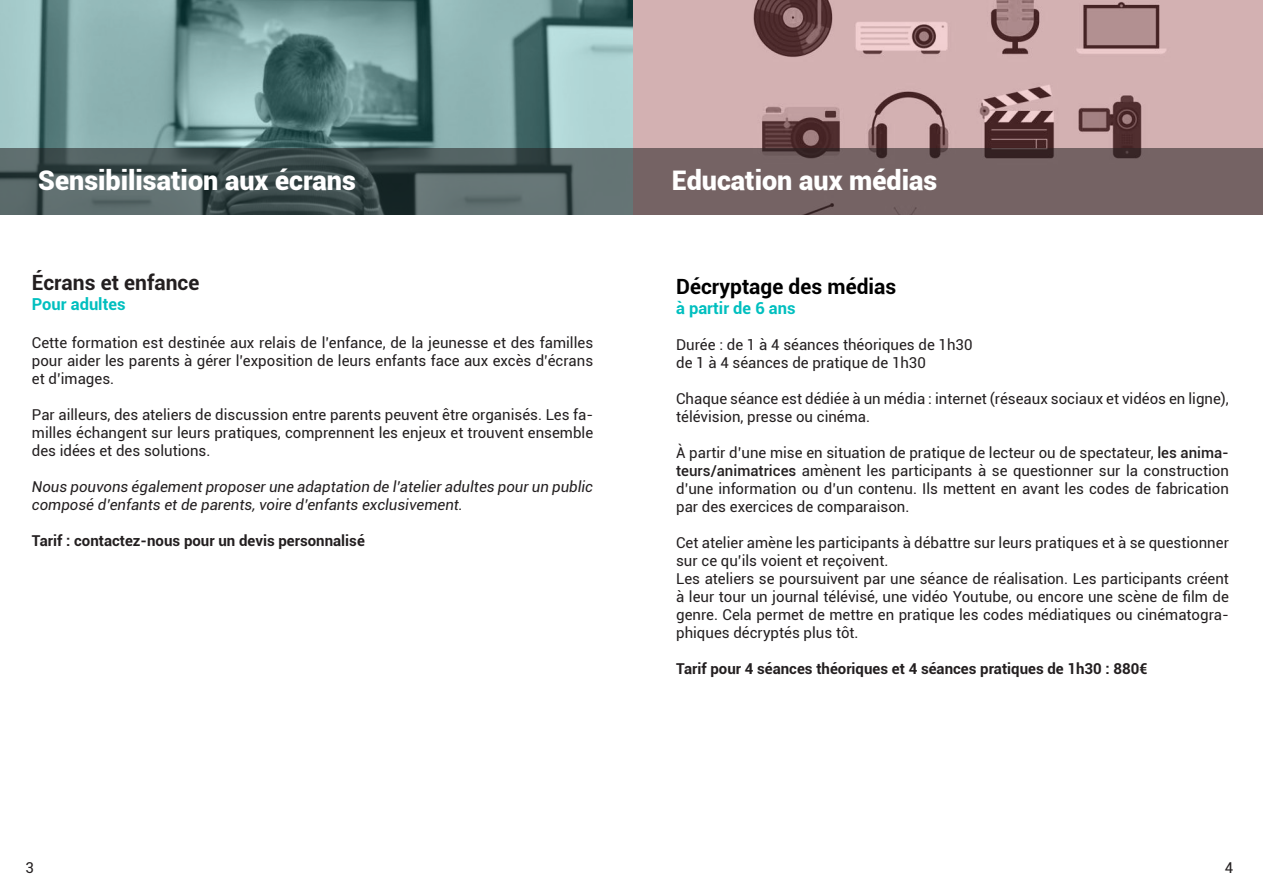
<style>
.page{position:relative;width:1263px;height:893px;background:#fff}
.page>*{position:absolute;margin:0;border:0;box-sizing:border-box;transform-origin:0 0}
.t1{font:900 27px "Roboto";color:#fff}
.t2{font:700 21px "Roboto";color:#000}
.t3{font:700 21px "Roboto";color:#231f20}
.t4{font:700 16.5px "Roboto";color:#00bfbf}
.t5{font:15px/18px "Roboto";color:#231f20;text-align:justify}
.t6{font:italic 15px/18px "Roboto";color:#231f20}
.t7{font:700 15px "Roboto";color:#231f20}
.s1{font-weight:500}
</style>
<div class="page">
<svg style="left:0;top:0;width:634px;height:148px;background:#7a9f9f"></svg>
<svg style="left:0;top:148px;width:634px;height:67px;background:#4a5a5b"></svg>
<svg style="left:634px;top:0;width:629px;height:148px;background:#bf9d9e"></svg>
<div style="left:634px;top:148px;width:629px;height:67px;background:#756364"></div>
<p class="t1" style="left:38px;top:161px;width:319px">Sensibilisation aux écrans</p>
<p class="t3" style="left:32px;top:268px;width:169px">Écrans et enfance</p>
<p class="t4" style="left:32px;top:293px;width:95px">Pour adultes</p>
<p class="t5" style="left:32px;top:333px;width:563px">Cette formation est destinée aux relais de l’enfance, de la jeunesse et des familles pour aider les parents à gérer l’exposition de leurs enfants face aux excès d’écrans et d’images.</p>
<p class="t5" style="left:32px;top:405px;width:563px">Par ailleurs, des ateliers de discussion entre parents peuvent être organisés. Les fa&shy;milles échangent sur leurs pratiques, comprennent les enjeux et trouvent ensemble des idées et des solutions.</p>
<p class="t6" style="left:32px;top:477px;width:563px">Nous pouvons également proposer une adaptation de l’atelier adultes pour un public composé d’enfants et de parents, voire d’enfants exclusivement.</p>
<p class="t7" style="left:32px;top:530px;width:334px">Tarif : contactez-nous pour un devis personnalisé</p>
<p class="t1" style="left:672px;top:161px;width:267px">Education aux médias</p>
<p class="t2" style="left:676px;top:272px;width:222px">Décryptage des médias</p>
<p class="t4" style="left:676px;top:297px;width:121px">à partir de 6 ans</p>
<p class="t5" style="left:676px;top:335px;width:298px">Durée : de 1 à 4 séances théoriques de 1h30</p>
<p class="t5" style="left:676px;top:353px;width:251px">de 1 à 4 séances de pratique de 1h30</p>
<p class="t5" style="left:676px;top:389px;width:554px">Chaque séance est dédiée à un média : internet (réseaux sociaux et vidéos en ligne), télévision, presse ou cinéma.</p>
<p class="t5" style="left:676px;top:443px;width:554px">À partir d’une mise en situation de pratique de lecteur ou de spectateur, <span class="s1">les anima&shy;teurs/animatrices</span> amènent les participants à se questionner sur la construction d’une information ou d’un contenu. Ils mettent en avant les codes de fabrication par des exercices de comparaison.</p>
<p class="t5" style="left:676px;top:533px;width:554px">Cet atelier amène les participants à débattre sur leurs pratiques et à se questionner sur ce qu’ils voient et reçoivent.</p>
<p class="t5" style="left:676px;top:569px;width:554px">Les ateliers se poursuivent par une séance de réalisation. Les participants créent à leur tour un journal télévisé, une vidéo Youtube, ou encore une scène de film de genre. Cela permet de mettre en pratique les codes médiatiques ou cinématogra&shy;phiques décryptés plus tôt.</p>
<p class="t7" style="left:676px;top:658px;width:473px">Tarif pour 4 séances théoriques et 4 séances pratiques de 1h30 : 880€</p>
<p class="t5" style="left:26px;top:858px;width:10px">3</p>
<p class="t5" style="left:1225px;top:858px;width:10px">4</p>
</div>
